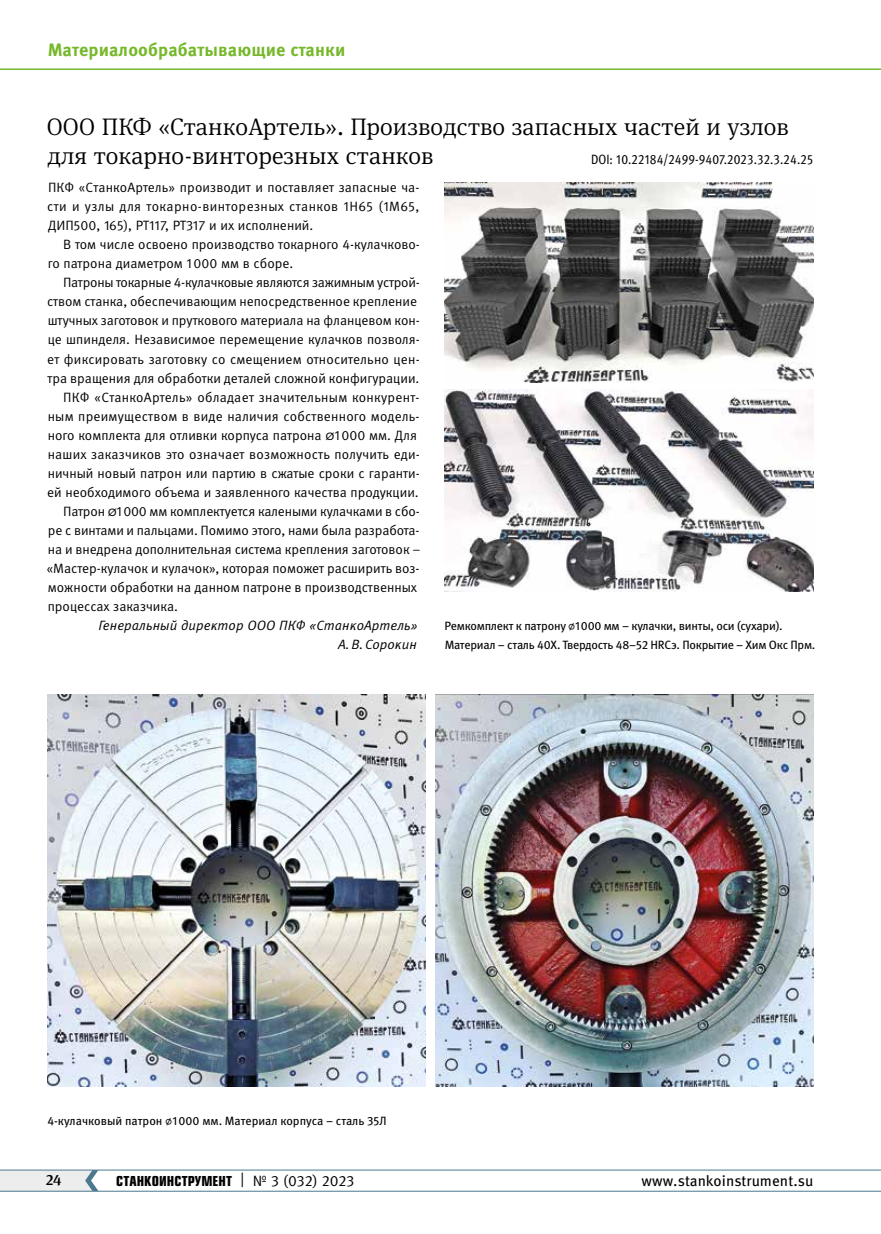
<style>
.page{position:relative;width:881px;height:1234px;background:#fff}
.page>*{position:absolute;margin:0;border:0;box-sizing:border-box;transform-origin:0 0}
.t1{font:300 24px/28.5px "Meta Serif Pro";letter-spacing:.005em;color:#000}
.t2{font:700 18px "Meta Pro";letter-spacing:.005em;color:#76b82a}
.t3{font:15px "Eurostile Con Hea";letter-spacing:.005em;color:#000}
.t4{font:15px "Meta Pro";color:#000}
.t5{font:500 15px "Meta Serif Pro";color:#000}
.t6{font:13.5px/19px "Meta Pro Norm";color:#000;text-align:justify}
.t7{font:13.5px/19px "Meta Pro Norm Ita";letter-spacing:.005em;color:#000;text-align:right}
.t8{font:13.5px "Meta Pro Norm";letter-spacing:.02em;color:#000}
.t9{font:condensed 13.5px "Meta Pro";letter-spacing:.005em;color:#000}
.t10{font:12px/19px "Meta Pro";letter-spacing:-.02em;color:#000}
.t11{font:12px "Meta Pro";color:#000}
.s1{font-family:"Fedra Sans Pro"}
.s2{font-family:"Fedra Serif A Pro"}
.s3{font-family:"Meta Pro Norm"}
</style>
<div class="page">
<hr style="left:0;top:1190px;width:880px;height:1px;background:#4b788c">
<hr style="left:0;top:1169px;width:880px;height:1px;background:#4b788c">
<svg style="left:0;top:1169px;width:98px;height:21px"></svg>
<hr style="left:0;top:68px;width:880px;height:2px;background:#76b82a">
<img style="left:48px;top:694px;width:377px;height:392px">
<img style="left:444px;top:183px;width:369px;height:199px">
<img style="left:444px;top:389px;width:369px;height:202px">
<img style="left:435px;top:694px;width:378px;height:392px">
<h2 class="t2" style="left:48px;top:36px;width:299px">Материалообрабатывающие станки</h2>
<h1 class="t1" style="left:47px;top:111px;width:743px">ООО ПКФ «СтанкоАртель». Производство запасных частей и узлов для токарно-винторезных станков</h1>
<p class="t6" style="left:47px;top:177px;width:374px">ПКФ «СтанкоАртель» производит и поставляет запасные ча&shy;сти и узлы для токарно-винторезных станков 1Н65 (1М65, ДИП500, 165), РТ117, РТ317 и их исполнений.</p>
<p class="t6" style="left:48px;top:234px;width:373px;text-indent:15px">В том числе освоено производство токарного 4‑кулачково&shy;го патрона диаметром 1000 мм в сборе.</p>
<p class="t6" style="left:63px;top:272px;width:358px">Патроны токарные 4‑кулачковые являются зажимным устрой-</p>
<p class="t6" style="left:47px;top:291px;width:371px">ством станка, обеспечивающим непосредственное крепление</p>
<p class="t6" style="left:48px;top:310px;width:373px">штучных заготовок и пруткового материала на фланцевом кон-</p>
<p class="t6" style="left:48px;top:329px;width:373px">це шпинделя. Независимое перемещение кулачков позволя-</p>
<p class="t6" style="left:47px;top:348px;width:374px">ет фиксировать заготовку со смещением относительно цен-</p>
<p class="t6" style="left:48px;top:367px;width:373px">тра вращения для обработки деталей сложной конфигурации.</p>
<p class="t8" style="left:63px;top:386px;width:358px">ПКФ «СтанкоАртель» обладает значительным конкурент-</p>
<p class="t6" style="left:48px;top:405px;width:373px">ным преимуществом в виде наличия собственного модель-</p>
<p class="t6" style="left:48px;top:424px;width:370px">ного комплекта для отливки корпуса патрона <span class="s1">ø</span>1000 мм. Для</p>
<p class="t6" style="left:48px;top:443px;width:373px">наших заказчиков это означает возможность получить еди-</p>
<p class="t6" style="left:48px;top:462px;width:373px">ничный новый патрон или партию в сжатые сроки с гаранти-</p>
<p class="t6" style="left:47px;top:481px;width:373px">ей необходимого объема и заявленного качества продукции.</p>
<p class="t6" style="left:63px;top:500px;width:358px">Патрон <span class="s1">ø</span>1000 мм комплектуется калеными кулачками в сбо-</p>
<p class="t6" style="left:48px;top:519px;width:373px">ре с винтами и пальцами. Помимо этого, нами была разработа-</p>
<p class="t6" style="left:48px;top:538px;width:374px">на и внедрена дополнительная система крепления заготовок –</p>
<p class="t6" style="left:46px;top:557px;width:374px">«Мастер-кулачок и кулачок», которая поможет расширить воз-</p>
<p class="t6" style="left:48px;top:576px;width:370px">можности обработки на данном патроне в производственных</p>
<p class="t6" style="left:48px;top:595px;width:132px">процессах заказчика.</p>
<p class="t7" style="left:98px;top:614px;width:320px">Генеральный директор ООО ПКФ «СтанкоАртель»<br>А.В.Сорокин</p>
<p class="t9" style="left:590px;top:149px;width:224px">DOI: 10.22184/2499-9407.2023.32.3.24.25</p>
<p class="t10" style="left:444px;top:615px;width:372px">Ремкомплект к патрону <span class="s2">∅</span>1000 мм – кулачки, винты, оси (сухари).<br>Материал – cталь 40Х. Твердость 48–52 HRCэ. Покрытие – Хим Окс Прм.</p>
<p class="t11" style="left:47px;top:1111px;width:340px">4-кулачковый патрон <span class="s2">∅</span>1000 мм. Материал корпуса – сталь 35Л</p>
<p class="t5" style="left:46px;top:1168px;width:17px">24</p>
<p class="t3" style="left:116px;top:1169px;width:239px">СТАНКОИНСТРУМЕНТ <span class="s3">| № 3 (032) 2023</span></p>
<p class="t4" style="left:641px;top:1168px;width:173px">www.stankoinstrument.su</p>
</div>
